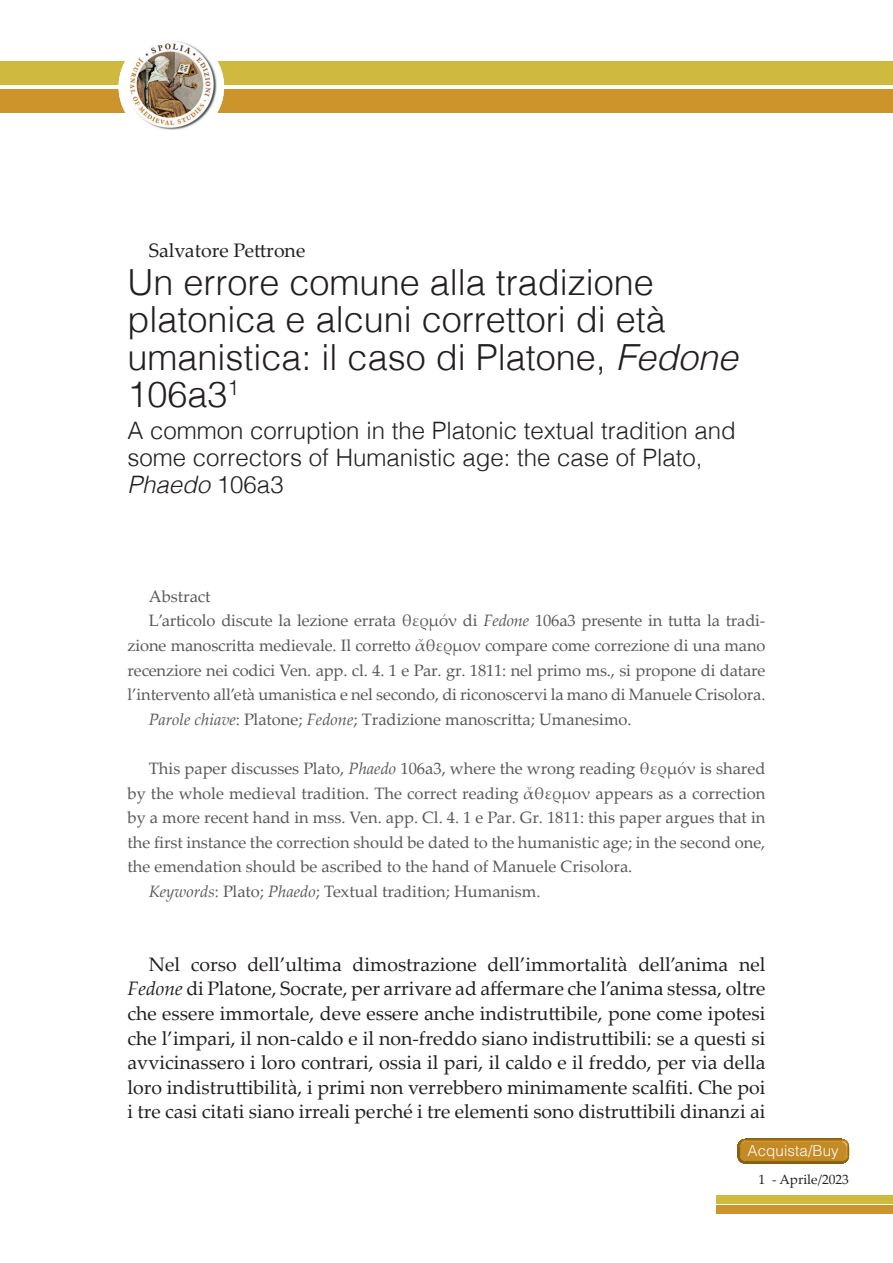
<style>
.page{position:relative;width:893px;height:1263px;background:#fff}
.page>*{position:absolute;margin:0;border:0;box-sizing:border-box;transform-origin:0 0}
.t1{font:300 36px/37.5px "Helvetica";color:#231f20}
.t2{font:300 24px/27px "Helvetica";color:#231f20}
.t3{font:19.5px/24.6px "Palatino Linotype";color:#231f20;text-align:justify}
.t4{font:16.5px "Palatino Linotype";color:#57585a}
.t5{font:300 15.15px "Helvetica";letter-spacing:.01em;color:#fff}
.t6{font:13.5px "Palatino Linotype";color:#231f20}
.s1{font-style:italic}
</style>
<div class="page">
<div style="left:716px;top:1195px;width:177px;height:8px;background:#cfb93f"></div>
<div style="left:716px;top:1205px;width:177px;height:9px;background:#cc942a"></div>
<div style="left:0;top:61px;width:893px;height:23px;background:#cfb93f"></div>
<div style="left:0;top:90px;width:893px;height:23px;background:#cc942a"></div>
<img style="left:119px;top:34px;width:105px;height:106px;border-radius:53px">
<svg style="left:842px;top:1139px;width:8px;height:24px"></svg>
<hr style="left:745px;top:1161px;width:97px;height:1px;background:#976a16">
<hr style="left:745px;top:1162px;width:97px;height:1px;background:#855e0e">
<div style="left:740px;top:1142px;width:106px;height:18px;background:#c48a25;border-radius:4px"></div>
<hr style="left:745px;top:1141px;width:97px;height:1px;background:#c78c26">
<hr style="left:745px;top:1140px;width:97px;height:1px;background:#a9781d">
<hr style="left:745px;top:1139px;width:97px;height:1px;background:#936814">
<svg style="left:737px;top:1139px;width:8px;height:24px"></svg>
<p class="t3" style="left:149px;top:238px;width:158px">Salvatore Pettrone</p>
<h1 class="t1" style="left:128px;top:261px;width:612px">Un errore comune alla tradizione platonica e alcuni correttori di età umanistica: il caso di Platone, <span class="s1">Fedone<br></span>106a3<sup>1</sup></h1>
<h2 class="t2" style="left:128px;top:415px;width:610px">A common corruption in the Platonic textual tradition and some correctors of Humanistic age: the case of Plato,<br><span class="s1">Phaedo</span> 106a3</h2>
<p class="t4" style="left:149px;top:584px;width:63px">Abstract</p>
<p class="t4" style="left:149px;top:609px;width:618px">L’articolo discute la lezione errata θερμόν di <span class="s1">Fedone</span> 106a3 presente in tutta la tradi-</p>
<p class="t4" style="left:128px;top:634px;width:639px">zione manoscritta medievale. Il corretto ἄθερμον compare come correzione di una mano</p>
<p class="t4" style="left:128px;top:658px;width:639px">recenziore nei codici Ven. app. cl. 4. 1 e Par. gr. 1811: nel primo ms., si propone di datare</p>
<p class="t4" style="left:128px;top:683px;width:639px">l’intervento all’età umanistica e nel secondo, di riconoscervi la mano di Manuele Crisolora.</p>
<p class="t4" style="left:149px;top:707px;width:484px"><span class="s1">Parole chiave</span>: Platone; <span class="s1">Fedone</span>; Tradizione manoscritta; Umanesimo.</p>
<p class="t4" style="left:149px;top:757px;width:618px">This paper discusses Plato, <span class="s1">Phaedo</span> 106a3, where the wrong reading θερμόν is shared</p>
<p class="t4" style="left:128px;top:781px;width:639px">by the whole medieval tradition. The correct reading ἄθερμον appears as a correction</p>
<p class="t4" style="left:128px;top:806px;width:639px">by a more recent hand in mss. Ven. app. Cl. 4. 1 e Par. Gr. 1811: this paper argues that in</p>
<p class="t4" style="left:128px;top:830px;width:639px">the first instance the correction should be dated to the humanistic age; in the second one,</p>
<p class="t4" style="left:128px;top:855px;width:506px">the emendation should be ascribed to the hand of Manuele Crisolora.</p>
<p class="t4" style="left:149px;top:880px;width:393px"><span class="s1">Keywords</span>: Plato; <span class="s1">Phaedo</span>; Textual tradition; Humanism.</p>
<p class="t3" style="left:128px;top:951px;width:639px;text-indent:21px">Nel corso dell’ultima dimostrazione dell’immortalità dell’anima nel <span class="s1">Fedone</span> di Platone, Socrate, per arrivare ad affermare che l’anima stessa, oltre che essere immortale, deve essere anche indistruttibile, pone come ipotesi che l’impari, il non-caldo e il non-freddo siano indistruttibili: se a questi si avvicinassero i loro contrari, ossia il pari, il caldo e il freddo, per via della loro indistruttibilità, i primi non verrebbero minimamente scalfiti. Che poi i tre casi citati siano irreali perché i tre elementi sono distruttibili dinanzi ai</p>
<p class="t5" style="left:747px;top:1141px;width:93px">Acquista/Buy</p>
<p class="t6" style="left:758px;top:1169px;width:92px">1 - Aprile/2023</p>
</div>
